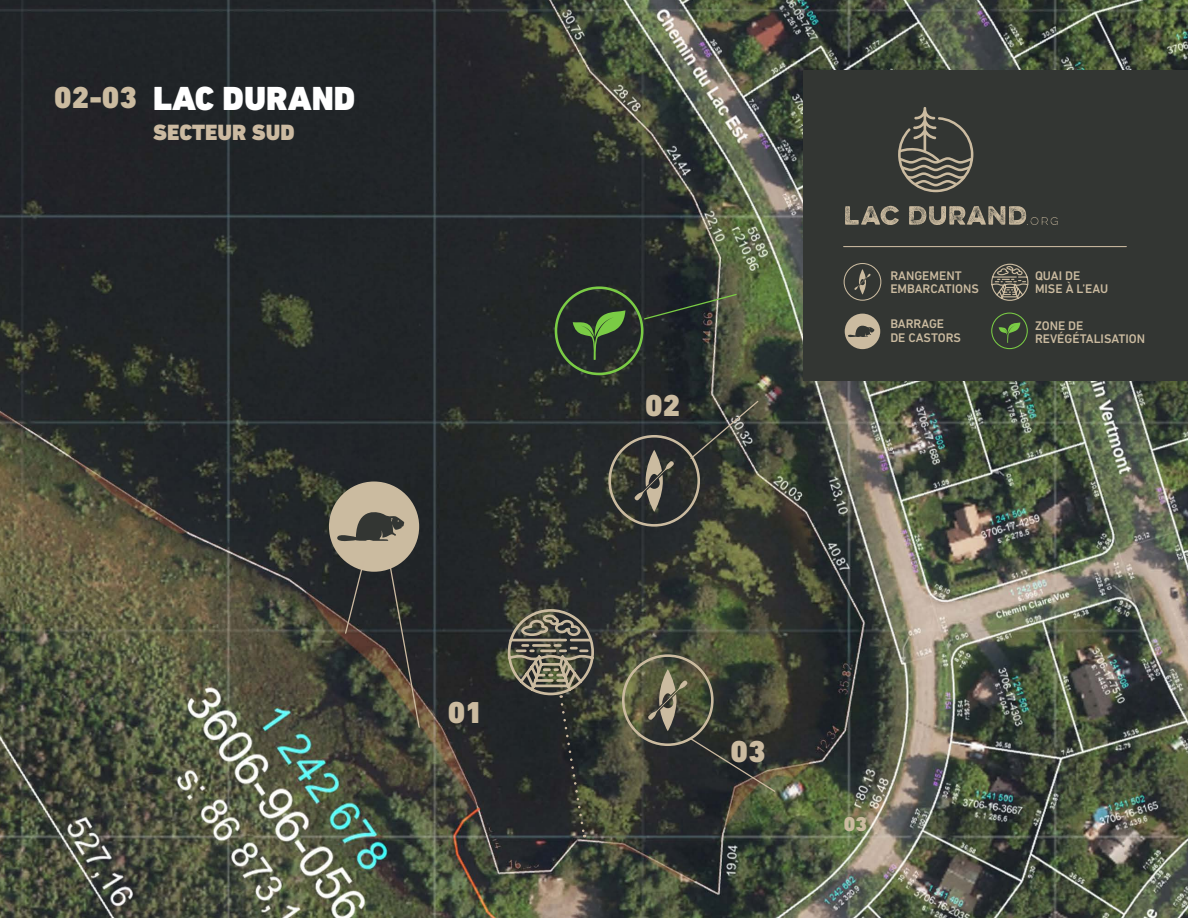
<style>
.page{position:relative;width:1188px;height:918px;background:#fff}
.page>*{position:absolute;margin:0;border:0;box-sizing:border-box;transform-origin:0 0}
.t1{font:900 34.05px "DIN Next LT Pro";color:#fff}
.t2{font:900 30.75px "DIN Next LT Pro";color:#cbbba0}
.t3{font:900 22.5px "DIN Next LT Pro";color:#ccbaa1}
.t4{font:900 20.4px "DIN Next LT Pro";color:#cbbba0}
.t5{font:500 12.75px/13px "DIN Next LT Pro";color:#cbbba0}
</style>
<div class="page">
<img style="left:0;top:0;width:1188px;height:918px">
<div style="left:329px;top:482px;width:90px;height:90px;background:#cbbba0;border-radius:50%"></div>
<svg style="left:344px;top:560px;width:21px;height:75px;background:#413e3c"></svg>
<svg style="left:388px;top:560px;width:33px;height:169px;background:#403d36"></svg>
<svg style="left:689px;top:400px;width:71px;height:60px;background:#3c413b"></svg>
<svg style="left:689px;top:737px;width:87px;height:56px;background:#353531"></svg>
<svg style="left:643px;top:293px;width:95px;height:27px;background:#323a32"></svg>
<div style="left:608px;top:435px;width:92px;height:92px;border:3px solid #cbbba0;border-radius:50%"></div>
<svg style="left:635px;top:450px;width:39px;height:62px;background:#54524b"></svg>
<div style="left:622px;top:654px;width:92px;height:92px;border:3px solid #cbbba0;border-radius:50%"></div>
<svg style="left:648px;top:669px;width:39px;height:62px;background:#676551"></svg>
<svg style="left:506px;top:608px;width:90px;height:229px;background:#3f403b"></svg>
<svg style="left:337px;top:512px;width:68px;height:30px"></svg>
<div style="left:555px;top:286px;width:88px;height:89px;border:3px solid #7acc45;border-radius:50%"></div>
<svg style="left:573px;top:309px;width:52px;height:51px;background:#3b5431"></svg>
<div style="left:803px;top:70px;width:385px;height:311px;background:#333633"></div>
<svg style="left:898px;top:107px;width:75px;height:85px"></svg>
<svg style="left:845px;top:206px;width:54px;height:19px"></svg>
<svg style="left:909px;top:206px;width:149px;height:19px"></svg>
<div style="left:844px;top:263px;width:37px;height:38px;border:1px solid #cbbba0;border-radius:50%"></div>
<svg style="left:854px;top:269px;width:17px;height:26px"></svg>
<svg style="left:991px;top:263px;width:38px;height:38px"></svg>
<hr style="left:844px;top:246px;width:282px;height:1px;background:#ccbaa1">
<div style="left:845px;top:314px;width:35px;height:35px;background:#cbbba0;border-radius:50%"></div>
<svg style="left:848px;top:325px;width:27px;height:12px"></svg>
<div style="left:991px;top:313px;width:37px;height:36px;border:1px solid #7acc45;border-radius:50%"></div>
<svg style="left:999px;top:322px;width:21px;height:21px"></svg>
<h2 class="t2" style="left:54px;top:79px;width:84px">02-03</h2>
<h1 class="t1" style="left:153px;top:78px;width:204px">LAC DURAND</h1>
<h3 class="t3" style="left:153px;top:119px;width:143px">SECTEUR SUD</h3>
<h2 class="t2" style="left:448px;top:694px;width:37px">01</h2>
<h2 class="t2" style="left:645px;top:387px;width:37px">02</h2>
<p class="t5" style="left:890px;top:269px;width:90px">RANGEMENT<br>EMBARCATIONS</p>
<p class="t5" style="left:890px;top:317px;width:72px">BARRAGE<br>DE CASTORS</p>
<p class="t5" style="left:1035px;top:269px;width:75px">QUAI DE<br>MISE À L’EAU</p>
<p class="t5" style="left:1035px;top:319px;width:112px">ZONE DE<br>REVÉGÉTALISATION</p>
<h2 class="t2" style="left:731px;top:733px;width:37px">03</h2>
<h3 class="t4" style="left:844px;top:811px;width:25px">03</h3>
</div>
